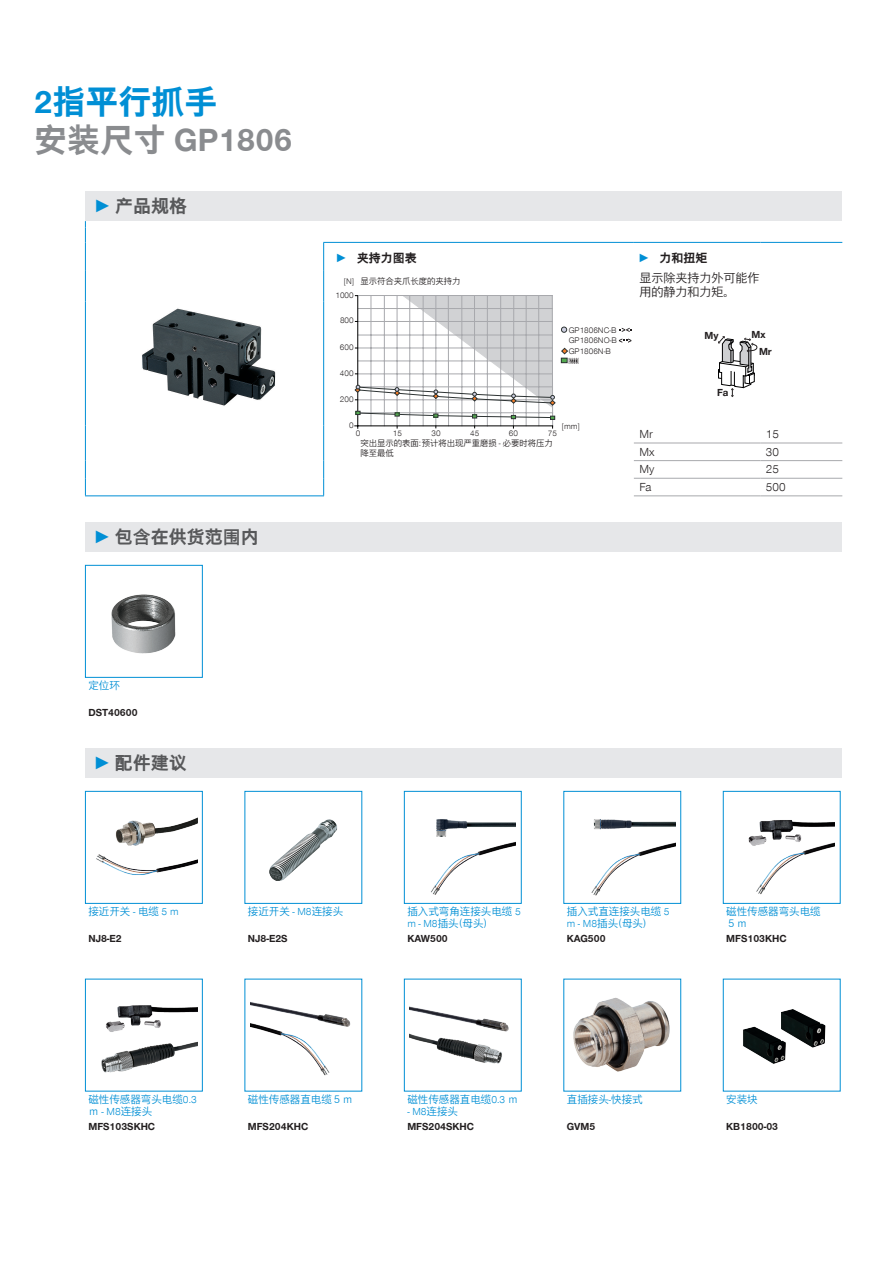
<style>
.page{position:relative;width:893px;height:1263px;background:#fff}
.page>*{position:absolute;margin:0;border:0;box-sizing:border-box;transform-origin:0 0}
.CB_AF_Headline_22_25{font:700 33px/37.5px "Zimmer Group Sans Global";color:#8a8c8f}
.t1{font:700 18px "Zimmer Group Sans Global";color:#57585a}
.CB_AF_Tabellentext_B{font:300 12px/13.5px "Zimmer Group Sans Global";color:#231f20}
.t2{font:700 12px "Zimmer Group Sans Global";color:#231f20}
.CB_AF_Text_7{font:300 10.5px/12px "Zimmer Group Sans Global";color:#008fd5}
.CB_AF_Text_7-2{font:700 10.5px "Zimmer Group Sans Global";color:#231f20}
.t3{font:700 10.5px/16.4px "Zimmer Group Sans";color:#231f20}
.t4{font:300 8.4px/10.5px "Zimmer Group Sans Global";color:#231f20;text-align:justify}
.s1{color:#008fd5}
.s2{font-family:"Zimmer Group Sans";color:#008fd5}
</style>
<div class="page">
<div style="left:85px;top:191px;width:757px;height:30px;background:#e6e7e9"></div>
<hr style="left:85px;top:495px;width:239px;height:1px;background:#008fd5">
<hr style="left:323px;top:242px;width:311px;height:1px;background:#008fd5">
<hr style="left:634px;top:242px;width:126px;height:1px;background:#008fd5">
<hr style="left:760px;top:242px;width:82px;height:1px;background:#008fd5">
<hr style="left:634px;top:443px;width:126px;height:1px;background:#a8a9ad">
<hr style="left:760px;top:443px;width:82px;height:1px;background:#a8a9ad">
<hr style="left:634px;top:460px;width:126px;height:1px;background:#a8a9ad">
<hr style="left:760px;top:460px;width:82px;height:1px;background:#a8a9ad">
<hr style="left:634px;top:478px;width:126px;height:1px;background:#a8a9ad">
<hr style="left:760px;top:478px;width:82px;height:1px;background:#a8a9ad">
<svg style="left:323px;top:243px;width:1px;height:27px"></svg>
<hr style="left:85px;top:270px;width:1px;height:32px;background:#008fd5">
<hr style="left:323px;top:270px;width:1px;height:32px;background:#008fd5">
<hr style="left:85px;top:302px;width:1px;height:123px;background:#008fd5">
<hr style="left:323px;top:302px;width:1px;height:123px;background:#008fd5">
<svg style="left:85px;top:425px;width:1px;height:70px"></svg>
<svg style="left:323px;top:425px;width:1px;height:70px"></svg>
<svg style="left:85px;top:221px;width:1px;height:49px"></svg>
<hr style="left:634px;top:495px;width:126px;height:1px;background:#a8a9ad">
<hr style="left:760px;top:495px;width:82px;height:1px;background:#a8a9ad">
<img style="left:142px;top:308px;width:134px;height:98px">
<hr style="left:513px;top:296px;width:1px;height:130px;background:#a8a9ad">
<hr style="left:462px;top:296px;width:1px;height:130px;background:#a8a9ad">
<hr style="left:409px;top:296px;width:1px;height:130px;background:#a8a9ad">
<hr style="left:538px;top:296px;width:1px;height:130px;background:#a8a9ad">
<hr style="left:526px;top:296px;width:1px;height:130px;background:#a8a9ad">
<hr style="left:500px;top:296px;width:1px;height:130px;background:#a8a9ad">
<hr style="left:487px;top:296px;width:1px;height:130px;background:#a8a9ad">
<hr style="left:474px;top:296px;width:1px;height:130px;background:#a8a9ad">
<hr style="left:448px;top:296px;width:1px;height:130px;background:#a8a9ad">
<hr style="left:436px;top:296px;width:1px;height:130px;background:#a8a9ad">
<hr style="left:423px;top:296px;width:1px;height:130px;background:#a8a9ad">
<hr style="left:397px;top:296px;width:1px;height:130px;background:#a8a9ad">
<hr style="left:384px;top:296px;width:1px;height:130px;background:#a8a9ad">
<hr style="left:371px;top:296px;width:1px;height:130px;background:#a8a9ad">
<hr style="left:552px;top:295px;width:1px;height:131px;background:#a8a9ad">
<hr style="left:357px;top:296px;width:1px;height:132px;background:#000">
<hr style="left:355px;top:425px;width:198px;height:1px;background:#000">
<svg style="left:354px;top:295px;width:225px;height:125px"></svg>
<svg style="left:619px;top:328px;width:13px;height:4px"></svg>
<svg style="left:620px;top:339px;width:10px;height:3px"></svg>
<div style="left:618px;top:337px;width:14px;height:7px;border:1px solid #fff"></div>
<svg style="left:718px;top:336px;width:40px;height:61px"></svg>
<div style="left:85px;top:522px;width:757px;height:29px;background:#e6e7e9"></div>
<svg style="left:85px;top:565px;width:118px;height:113px"></svg>
<div style="left:85px;top:748px;width:757px;height:29px;background:#e6e7e9"></div>
<svg style="left:85px;top:791px;width:118px;height:113px"></svg>
<svg style="left:244px;top:791px;width:119px;height:113px"></svg>
<svg style="left:404px;top:791px;width:118px;height:113px"></svg>
<svg style="left:563px;top:791px;width:118px;height:113px"></svg>
<svg style="left:722px;top:791px;width:119px;height:113px"></svg>
<svg style="left:85px;top:978px;width:118px;height:114px"></svg>
<svg style="left:244px;top:978px;width:119px;height:114px"></svg>
<svg style="left:404px;top:978px;width:118px;height:114px"></svg>
<svg style="left:563px;top:978px;width:118px;height:114px"></svg>
<svg style="left:722px;top:978px;width:119px;height:114px"></svg>
<p class="CB_AF_Headline_22_25" style="left:34px;top:83px;width:260px"><span class="s1">2指平行抓手<br></span>安装尺寸 GP1806</p>
<p class="t1" style="left:94px;top:195px;width:95px"><span class="s2">►</span> 产品规格</p>
<p class="t1" style="left:94px;top:526px;width:167px"><span class="s2">►</span> 包含在供货范围内</p>
<p class="CB_AF_Text_7" style="left:88px;top:679px;width:33px">定位环</p>
<p class="CB_AF_Text_7-2" style="left:88px;top:706px;width:51px">DST40600</p>
<p class="t1" style="left:94px;top:752px;width:95px"><span class="s2">►</span> 配件建议</p>
<p class="t2" style="left:336px;top:250px;width:83px"><span class="s1">►</span> 夹持力图表</p>
<p class="t2" style="left:638px;top:250px;width:71px"><span class="s2">►</span> 力和扭矩</p>
<p class="t4" style="left:344px;top:275px;width:12px">[N]</p>
<p class="CB_AF_Tabellentext_B" style="left:639px;top:271px;width:121px">显示除夹持力外可能作用的静力和力矩。</p>
<p class="t4" style="left:360px;top:275px;width:102px">显示符合夹爪长度的夹持力</p>
<p class="t4" style="left:335px;top:290px;width:20px">1000</p>
<p class="t4" style="left:340px;top:315px;width:15px">800</p>
<p class="t4" style="left:340px;top:341px;width:15px">600</p>
<p class="t4" style="left:340px;top:367px;width:15px">400</p>
<p class="t4" style="left:340px;top:393px;width:15px">200</p>
<p class="t4" style="left:349px;top:420px;width:6px">0</p>
<p class="t4" style="left:356px;top:427px;width:6px">0</p>
<p class="t4" style="left:569px;top:324px;width:50px">GP1806NC-B GP1806NO-B GP1806N-B</p>
<p class="t4" style="left:562px;top:420px;width:20px">[mm]</p>
<p class="t4" style="left:393px;top:427px;width:11px">15</p>
<p class="t4" style="left:509px;top:427px;width:11px">60</p>
<p class="t4" style="left:432px;top:427px;width:11px">30</p>
<p class="t4" style="left:470px;top:427px;width:11px">45</p>
<p class="t4" style="left:548px;top:427px;width:11px">75</p>
<p class="t4" style="left:360px;top:438px;width:194px;line-height:10.1px">突出显示的表面：预计将出现严重磨损 - 必要时将压力降至最低</p>
<p class="t3" style="left:705px;top:327px;width:16px">My</p>
<p class="t3" style="left:759px;top:326px;width:14px;text-indent:-8px">Mx<br>Mr</p>
<p class="t3" style="left:717px;top:384px;width:13px">Fa</p>
<p class="CB_AF_Tabellentext_B" style="left:639px;top:427px;width:15px">Mr</p>
<p class="CB_AF_Tabellentext_B" style="left:766px;top:427px;width:15px">15</p>
<p class="CB_AF_Tabellentext_B" style="left:639px;top:445px;width:17px">Mx</p>
<p class="CB_AF_Tabellentext_B" style="left:766px;top:445px;width:15px">30</p>
<p class="CB_AF_Tabellentext_B" style="left:639px;top:462px;width:16px">My</p>
<p class="CB_AF_Tabellentext_B" style="left:766px;top:462px;width:15px">25</p>
<p class="CB_AF_Tabellentext_B" style="left:639px;top:480px;width:14px">Fa</p>
<p class="CB_AF_Tabellentext_B" style="left:766px;top:480px;width:21px">500</p>
<p class="CB_AF_Text_7" style="left:88px;top:905px;width:92px">接近开关 - 电缆 5 m</p>
<p class="CB_AF_Text_7" style="left:248px;top:905px;width:97px">接近开关 - M8连接头</p>
<p class="CB_AF_Text_7" style="left:407px;top:905px;width:115px">插入式弯角连接头电缆 5 m - M8插头（母头）</p>
<p class="CB_AF_Text_7" style="left:567px;top:905px;width:104px">插入式直连接头电缆 5 m - M8插头（母头）</p>
<p class="CB_AF_Text_7" style="left:726px;top:905px;width:96px">磁性传感器弯头电缆<br>５ｍ</p>
<p class="CB_AF_Text_7-2" style="left:88px;top:932px;width:35px">NJ8-E2</p>
<p class="CB_AF_Text_7-2" style="left:248px;top:932px;width:41px">NJ8-E2S</p>
<p class="CB_AF_Text_7-2" style="left:407px;top:932px;width:42px">KAW500</p>
<p class="CB_AF_Text_7-2" style="left:567px;top:932px;width:40px">KAG500</p>
<p class="CB_AF_Text_7-2" style="left:726px;top:932px;width:62px">MFS103KHC</p>
<p class="CB_AF_Text_7" style="left:88px;top:1093px;width:110px">磁性传感器弯头电缆0.3ｍ - M8连接头</p>
<p class="CB_AF_Text_7" style="left:248px;top:1093px;width:106px">磁性传感器直电缆５ｍ</p>
<p class="CB_AF_Text_7" style="left:407px;top:1093px;width:112px">磁性传感器直电缆0.3 ｍ</p>
<p class="CB_AF_Text_7" style="left:407px;top:1105px;width:52px">- M8连接头</p>
<p class="CB_AF_Text_7" style="left:567px;top:1093px;width:77px">直插接头-快接式</p>
<p class="CB_AF_Text_7" style="left:726px;top:1093px;width:33px">安装块</p>
<p class="CB_AF_Text_7-2" style="left:88px;top:1120px;width:68px">MFS103SKHC</p>
<p class="CB_AF_Text_7-2" style="left:248px;top:1120px;width:62px">MFS204KHC</p>
<p class="CB_AF_Text_7-2" style="left:407px;top:1120px;width:68px">MFS204SKHC</p>
<p class="CB_AF_Text_7-2" style="left:567px;top:1120px;width:30px">GVM5</p>
<p class="CB_AF_Text_7-2" style="left:726px;top:1120px;width:53px">KB1800-03</p>
</div>
